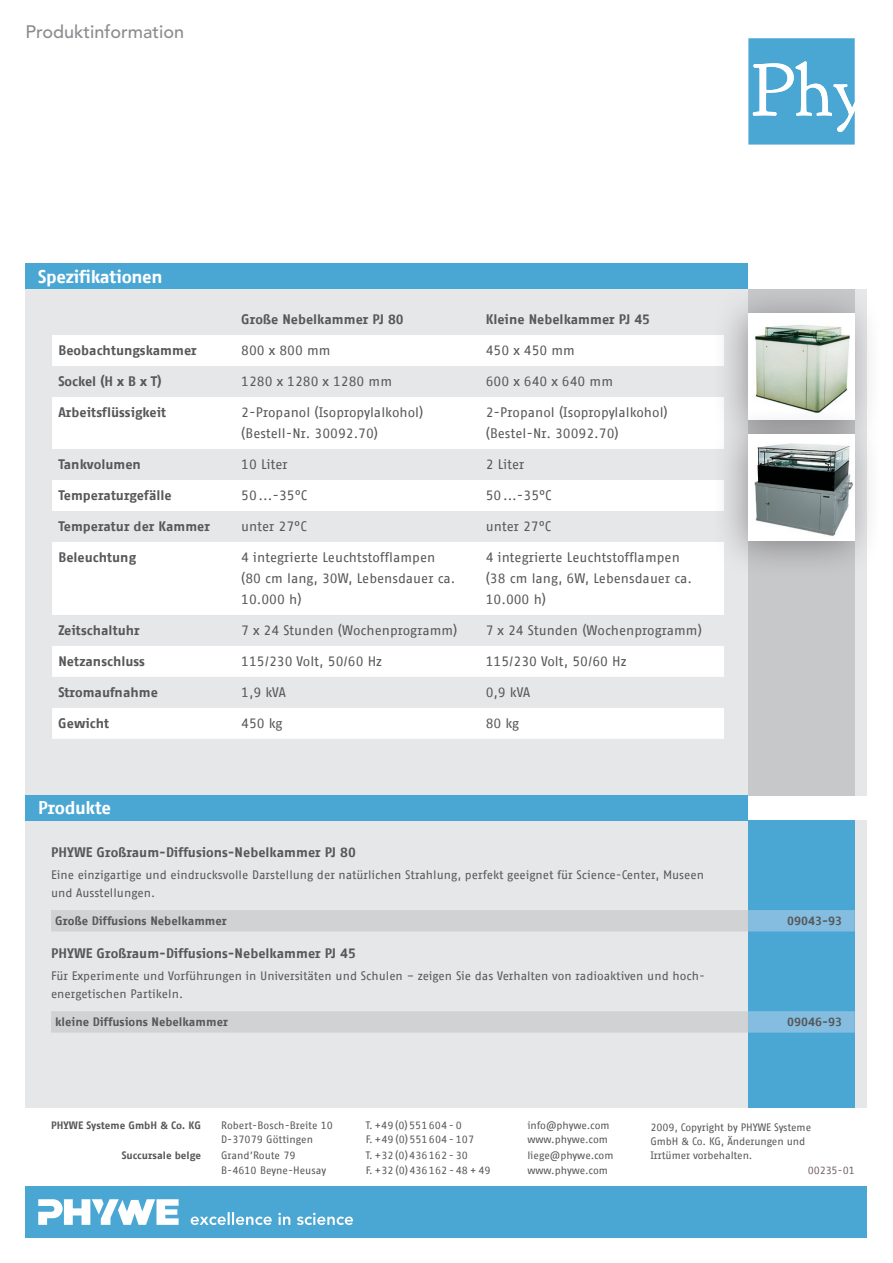
<style>
.page{position:relative;width:893px;height:1263px;background:#fff}
.page>*{position:absolute;margin:0;border:0;box-sizing:border-box;transform-origin:0 0}
.t1{font:700 18px "Fago Office Sans CE";letter-spacing:-.02em;color:#fff}
.t2{font:500 18px "Avenir LT Std";color:#8a8c8f}
.t3{font:13.5px/21px "Fago Office Sans CE";color:#57585a}
.t4{font:700 13.5px "Fago Office Sans CE";color:#57585a}
.t5{font:12px/18px "Fago Office Sans CE";color:#57585a}
.t6{font:700 12px "Fago Office Sans CE";color:#57585a}
.t7{font:10.5px/14.2px "Fago Office Sans CE";letter-spacing:-.005em;color:#57585a}
.t8{font:700 10.5px "Fago Office Sans CE";color:#57585a}
.t9{font:10.5px "Fago Office Sans CE";letter-spacing:-.01em;color:#75646e}
</style>
<div class="page">
<div style="left:26px;top:289px;width:841px;height:506px;background:#e6e7e9"></div>
<div style="left:26px;top:821px;width:841px;height:287px;background:#e6e7e9"></div>
<div style="left:748px;top:821px;width:107px;height:287px;background:#4aa7d4"></div>
<div style="left:748px;top:289px;width:107px;height:506px;background:#c7c8ca"></div>
<svg style="left:748px;top:38px;width:107px;height:107px;background:#67b5da"></svg>
<div style="left:26px;top:1186px;width:841px;height:51px;background:#4aa7d4"></div>
<svg style="left:191px;top:1212px;width:162px;height:13px"></svg>
<svg style="left:38px;top:1199px;width:141px;height:26px"></svg>
<svg style="left:52px;top:335px;width:672px;height:404px;fill:#fff"></svg>
<div style="left:709px;top:283px;width:173px;height:173px;background:#231f20;opacity:.4"></div>
<img style="left:748px;top:314px;width:107px;height:90px">
<svg style="left:51px;top:910px;width:697px;height:122px"></svg>
<svg style="left:748px;top:910px;width:107px;height:122px"></svg>
<div style="left:709px;top:404px;width:173px;height:173px;background:#231f20;opacity:.4"></div>
<div style="left:748px;top:435px;width:107px;height:106px;background:#fff"></div>
<img style="left:754px;top:443px;width:100px;height:93px">
<div style="left:26px;top:795px;width:722px;height:26px;background:#4aa7d4"></div>
<div style="left:26px;top:264px;width:722px;height:25px;background:#4aa7d4"></div>
<h1 class="t2" style="left:26px;top:22px;width:160px">Produktinformation</h1>
<h1 class="t1" style="left:38px;top:266px;width:126px">Spezifikationen</h1>
<p class="t4" style="left:241px;top:312px;width:164px">Große Nebelkammer PJ 80</p>
<p class="t4" style="left:486px;top:312px;width:166px">Kleine Nebelkammer PJ 45</p>
<p class="t4" style="left:58px;top:343px;width:140px">Beobachtungskammer</p>
<p class="t3" style="left:241px;top:340px;width:91px">800 x 800 mm</p>
<p class="t3" style="left:486px;top:340px;width:91px">450 x 450 mm</p>
<p class="t4" style="left:58px;top:374px;width:105px">Sockel (H x B x T)</p>
<p class="t3" style="left:241px;top:371px;width:152px">1280 x 1280 x 1280 mm</p>
<p class="t3" style="left:486px;top:371px;width:129px">600 x 640 x 640 mm</p>
<p class="t4" style="left:58px;top:405px;width:109px">Arbeitsflüssigkeit</p>
<p class="t3" style="left:241px;top:402px;width:184px">2-Propanol (Isopropylalkohol) (Bestell-Nr. 30092.70)</p>
<p class="t3" style="left:486px;top:402px;width:184px">2-Propanol (Isopropylalkohol) (Bestel-Nr. 30092.70)</p>
<p class="t4" style="left:58px;top:457px;width:84px">Tankvolumen</p>
<p class="t3" style="left:241px;top:454px;width:48px">10 Liter</p>
<p class="t3" style="left:486px;top:454px;width:40px">2 Liter</p>
<p class="t4" style="left:58px;top:488px;width:115px">Temperaturgefälle</p>
<p class="t3" style="left:241px;top:485px;width:68px">50 ...-35°C</p>
<p class="t3" style="left:486px;top:485px;width:68px">50 ...-35°C</p>
<p class="t4" style="left:58px;top:518px;width:153px">Temperatur der Kammer</p>
<p class="t3" style="left:241px;top:516px;width:67px">unter 27°C</p>
<p class="t3" style="left:486px;top:516px;width:67px">unter 27°C</p>
<p class="t4" style="left:58px;top:549px;width:79px">Beleuchtung</p>
<p class="t3" style="left:241px;top:547px;width:216px">4 integrierte Leuchtstofflampen (80 cm lang, 30W, Lebensdauer ca.<br>10.000 h)</p>
<p class="t3" style="left:486px;top:547px;width:208px">4 integrierte Leuchtstofflampen (38 cm lang, 6W, Lebensdauer ca.<br>10.000 h)</p>
<p class="t4" style="left:58px;top:622px;width:83px">Zeitschaltuhr</p>
<p class="t3" style="left:241px;top:620px;width:218px">7 x 24 Stunden (Wochenprogramm)</p>
<p class="t3" style="left:486px;top:620px;width:218px">7 x 24 Stunden (Wochenprogramm)</p>
<p class="t4" style="left:58px;top:653px;width:88px">Netzanschluss</p>
<p class="t3" style="left:241px;top:651px;width:142px">115/230 Volt, 50/60 Hz</p>
<p class="t3" style="left:486px;top:651px;width:142px">115/230 Volt, 50/60 Hz</p>
<p class="t4" style="left:58px;top:684px;width:101px">Stromaufnahme</p>
<p class="t3" style="left:241px;top:682px;width:46px">1,9 kVA</p>
<p class="t3" style="left:486px;top:682px;width:46px">0,9 kVA</p>
<p class="t4" style="left:58px;top:715px;width:53px">Gewicht</p>
<p class="t3" style="left:241px;top:713px;width:43px">450 kg</p>
<p class="t3" style="left:486px;top:713px;width:35px">80 kg</p>
<h1 class="t1" style="left:38px;top:797px;width:74px">Produkte</h1>
<p class="t4" style="left:51px;top:844px;width:306px">PHYWE Großraum-Diffusions-Nebelkammer PJ 80</p>
<p class="t5" style="left:51px;top:866px;width:654px">Eine einzigartige und eindrucksvolle Darstellung der natürlichen Strahlung, perfekt geeignet für Science-Center, Museen und Ausstellungen.</p>
<p class="t6" style="left:55px;top:914px;width:173px">Große Diffusions Nebelkammer</p>
<p class="t6" style="left:787px;top:914px;width:56px">09043-93</p>
<p class="t4" style="left:51px;top:945px;width:306px">PHYWE Großraum-Diffusions-Nebelkammer PJ 45</p>
<p class="t5" style="left:51px;top:967px;width:655px">Für Experimente und Vorführungen in Universitäten und Schulen – zeigen Sie das Verhalten von radioaktiven und hoch&shy;energetischen Partikeln.</p>
<p class="t6" style="left:55px;top:1015px;width:174px">kleine Diffusions Nebelkammer</p>
<p class="t6" style="left:787px;top:1015px;width:56px">09046-93</p>
<p class="t8" style="left:51px;top:1119px;width:151px">PHYWE Systeme GmbH &amp; Co. KG</p>
<p class="t7" style="left:221px;top:1118px;width:113px">Robert-Bosch-Breite 10<br>D-37079 Göttingen</p>
<p class="t7" style="left:366px;top:1118px;width:110px">T. +49 (0) 551 604 - 0<br>F. +49 (0) 551 604 - 107</p>
<p class="t7" style="left:527px;top:1118px;width:84px">info@phywe.com www.phywe.com</p>
<p class="t7" style="left:650px;top:1120px;width:162px">2009, Copyright by PHYWE Systeme<br>GmbH &amp; Co. KG, Änderungen und<br>Irrtümer vorbehalten.</p>
<p class="t9" style="left:808px;top:1164px;width:49px">00235-01</p>
<p class="t8" style="left:122px;top:1149px;width:81px">Succursale belge</p>
<p class="t7" style="left:221px;top:1148px;width:106px">Grand’Route 79<br>B-4610 Beyne-Heusay</p>
<p class="t7" style="left:366px;top:1148px;width:126px">T. +32 (0) 436 162 - 30<br>F. +32 (0) 436 162 - 48 + 49</p>
<p class="t7" style="left:527px;top:1148px;width:88px">liege@phywe.com www.phywe.com</p>
</div>
